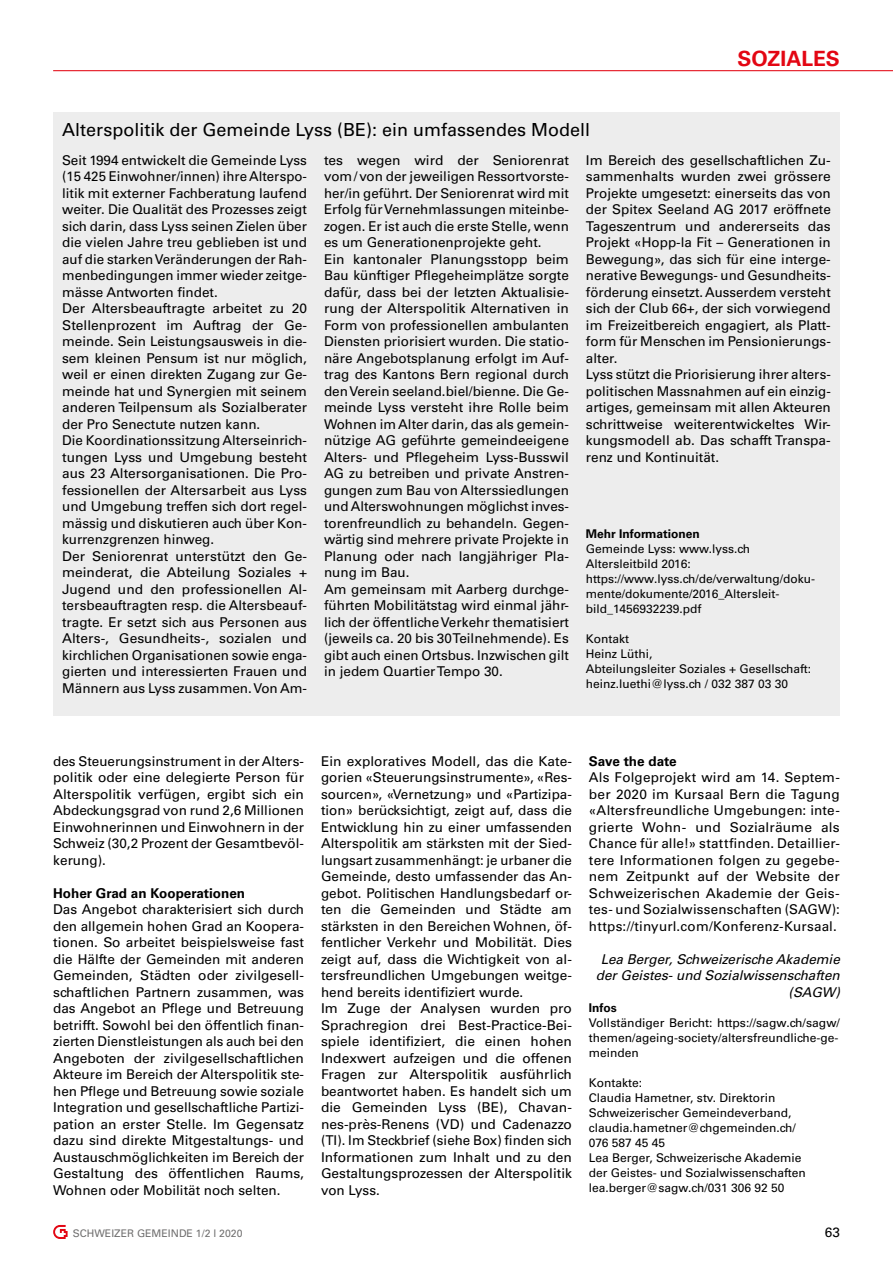
<style>
.page{position:relative;width:893px;height:1263px;background:#fff}
.page>*{position:absolute;margin:0;border:0;box-sizing:border-box;transform-origin:0 0}
.t1{font:700 21px "Univers LT Std";letter-spacing:-.005em;color:#e30613}
.t2{font:18px "Univers LT Std";color:#000}
.t3{font:13.5px/16.5px "Univers LT Std";color:#000}
.t4{font:italic 13.5px/16.5px "Univers LT Std";color:#000;text-align:right}
.t5{font:700 13.5px "Univers LT Std";color:#000}
.t6{font:12px/15px "Univers LT Std";color:#000}
.t7{font:700 12px "Univers LT Std";color:#000}
.t8{font:10.5px "Univers LT Std";color:#706f6f}
</style>
<div class="page">
<hr style="left:53px;top:70px;width:840px;height:1px;background:#e30613">
<svg style="left:53px;top:1225px;width:15px;height:14px"></svg>
<div style="left:53px;top:112px;width:787px;height:604px;background:#ededed"></div>
<h1 class="t1" style="left:738px;top:46px;width:104px">SOZIALES</h1>
<h2 class="t2" style="left:62px;top:119px;width:530px">Alterspolitik der Gemeinde Lyss (BE): ein umfassendes Modell</h2>
<p class="t3" style="left:62px;top:152px;width:246px">Seit 1994 entwickelt die Gemeinde Lyss (15 425 Einwohner/innen) ihre Alterspo&shy;litik mit externer Fachberatung laufend weiter. Die Qualität des Prozesses zeigt sich darin, dass Lyss seinen Zielen über die vielen Jahre treu geblieben ist und auf die starken Veränderungen der Rah&shy;menbedingungen immer wieder zeitge&shy;mässe Antworten findet.<br>Der Altersbeauftragte arbeitet zu 20<br>Stellenprozent im Auftrag der Ge&shy;meinde. Sein Leistungsausweis in die&shy;sem kleinen Pensum ist nur möglich, weil er einen direkten Zugang zur Ge&shy;meinde hat und Synergien mit seinem anderen Teilpensum als Sozialberater der Pro Senectute nutzen kann.<br>Die Koordinationssitzung Alterseinrich&shy;tungen Lyss und Umgebung besteht aus 23 Altersorganisationen. Die Pro&shy;fessionellen der Altersarbeit aus Lyss und Umgebung treffen sich dort regel&shy;mässig und diskutieren auch über Kon&shy;kurrenzgrenzen hinweg.<br>Der Seniorenrat unterstützt den Ge&shy;meinderat, die Abteilung Soziales + Jugend und den professionellen Al&shy;tersbeauftragten resp. die Altersbeauf&shy;tragte. Er setzt sich aus Personen aus Alters-, Gesundheits-, sozialen und kirchlichen Organisationen sowie enga&shy;gierten und interessierten Frauen und Männern aus Lyss zusammen. Von Am-</p>
<p class="t3" style="left:324px;top:152px;width:246px">tes wegen wird der Seniorenrat vom/von der jeweiligen Ressortvorste&shy;her/in geführt. Der Seniorenrat wird mit Erfolg für Vernehmlassungen miteinbe&shy;zogen. Er ist auch die erste Stelle, wenn es um Generationenprojekte geht.<br>Ein kantonaler Planungsstopp beim Bau künftiger Pflegeheimplätze sorgte dafür, dass bei der letzten Aktualisie&shy;rung der Alterspolitik Alternativen in Form von professionellen ambulanten Diensten priorisiert wurden. Die statio&shy;näre Angebotsplanung erfolgt im Auf&shy;trag des Kantons Bern regional durch den Verein seeland.biel/bienne. Die Ge&shy;meinde Lyss versteht ihre Rolle beim Wohnen im Alter darin, das als gemein&shy;nützige AG geführte gemeindeeigene Alters- und Pflegeheim Lyss-Busswil AG zu betreiben und private Anstren&shy;gungen zum Bau von Alterssiedlungen und Alterswohnungen möglichst inves&shy;torenfreundlich zu behandeln. Gegen&shy;wärtig sind mehrere private Projekte in Planung oder nach langjähriger Pla&shy;nung im Bau.<br>Am gemeinsam mit Aarberg durchge&shy;führten Mobilitätstag wird einmal jähr&shy;lich der öffentliche Verkehr thematisiert (jeweils ca. 20 bis 30 Teilnehmende). Es gibt auch einen Ortsbus. Inzwischen gilt in jedem Quartier Tempo 30.</p>
<p class="t3" style="left:586px;top:152px;width:246px">Im Bereich des gesellschaftlichen Zu&shy;sammenhalts wurden zwei grössere Projekte umgesetzt: einerseits das von der Spitex Seeland AG 2017 eröffnete Tageszentrum und andererseits das Projekt «Hopp-la Fit – Generationen in Bewegung», das sich für eine interge&shy;nerative Bewegungs- und Gesundheits&shy;förderung einsetzt. Ausserdem versteht sich der Club 66+, der sich vorwiegend im Freizeitbereich engagiert, als Platt&shy;form für Menschen im Pensionierungs&shy;alter.<br>Lyss stützt die Priorisierung ihrer alters&shy;politischen Massnahmen auf ein einzig&shy;artiges, gemeinsam mit allen Akteuren schrittweise weiterentwickeltes Wir&shy;kungsmodell ab. Das schafft Transpa&shy;renz und Kontinuität.</p>
<p class="t7" style="left:586px;top:527px;width:115px">Mehr Informationen</p>
<p class="t6" style="left:586px;top:542px;width:231px">Gemeinde Lyss: www.lyss.ch<br>Altersleitbild 2016: https://www.lyss.ch/de/verwaltung/doku&shy;mente/dokumente/2016_Altersleit&shy;bild_1456932239.pdf</p>
<p class="t6" style="left:586px;top:632px;width:227px">Kontakt<br>Heinz Lüthi,<br>Abteilungsleiter Soziales + Gesellschaft: heinz.luethi@lyss.ch / 032 387 03 30</p>
<p class="t3" style="left:53px;top:753px;width:252px;text-align:justify">des Steuerungsinstrument in der Alters&shy;politik oder eine delegierte Person für Alterspolitik verfügen, ergibt sich ein Abdeckungsgrad von rund 2,6 Millionen Einwohnerinnen und Einwohnern in der Schweiz (30,2 Prozent der Gesamtbevöl&shy;kerung).</p>
<p class="t5" style="left:53px;top:885px;width:194px">Hoher Grad an Kooperationen</p>
<p class="t3" style="left:53px;top:901px;width:252px;text-align:justify">Das Angebot charakterisiert sich durch den allgemein hohen Grad an Koopera&shy;tionen. So arbeitet beispielsweise fast die Hälfte der Gemeinden mit anderen Gemeinden, Städten oder zivilgesell&shy;schaftlichen Partnern zusammen, was das Angebot an Pflege und Betreuung betrifft. Sowohl bei den öffentlich finan&shy;zierten Dienstleistungen als auch bei den Angeboten der zivilgesellschaftlichen Akteure im Bereich der Alterspolitik ste&shy;hen Pflege und Betreuung sowie soziale Integration und gesellschaftliche Partizi&shy;pation an erster Stelle. Im Gegensatz dazu sind direkte Mitgestaltungs- und Austauschmöglichkeiten im Bereich der Gestaltung des öffentlichen Raums, Wohnen oder Mobilität noch selten.</p>
<p class="t3" style="left:321px;top:753px;width:252px">Ein exploratives Modell, das die Kate&shy;gorien «Steuerungsinstrumente», «Res&shy;sourcen», «Vernetzung» und «Partizipa&shy;tion» berücksichtigt, zeigt auf, dass die Entwicklung hin zu einer umfassenden Alterspolitik am stärksten mit der Sied&shy;lungsart zusammenhängt: je urbaner die Gemeinde, desto umfassender das An&shy;gebot. Politischen Handlungsbedarf or&shy;ten die Gemeinden und Städte am stärksten in den Bereichen Wohnen, öf&shy;fentlicher Verkehr und Mobilität. Dies zeigt auf, dass die Wichtigkeit von al&shy;tersfreundlichen Umgebungen weitge&shy;hend bereits identifiziert wurde.<br>Im Zuge der Analysen wurden pro Sprachregion drei Best-Practice-Bei&shy;spiele identifiziert, die einen hohen Indexwert aufzeigen und die offenen Fragen zur Alterspolitik ausführlich beantwortet haben. Es handelt sich um die Gemeinden Lyss (BE), Chavan&shy;nes-près-Renens (VD) und Cadenazzo (TI). Im Steckbrief (siehe Box) finden sich Informationen zum Inhalt und zu den Gestaltungsprozessen der Alterspolitik von Lyss.</p>
<p class="t5" style="left:589px;top:753px;width:89px">Save the date</p>
<p class="t3" style="left:589px;top:769px;width:252px;text-align:justify">Als Folgeprojekt wird am 14. Septem&shy;ber 2020 im Kursaal Bern die Tagung «Altersfreundliche Umgebungen: inte&shy;grierte Wohn- und Sozialräume als Chance für alle!» stattfinden. Detaillier&shy;tere Informationen folgen zu gegebe&shy;nem Zeitpunkt auf der Website der Schweizerischen Akademie der Geis&shy;tes- und Sozialwissenschaften (SAGW): https://tinyurl.com/Konferenz-Kursaal.</p>
<p class="t4" style="left:596px;top:951px;width:245px">Lea Berger, Schweizerische Akademie der Geistes- und Sozialwissenschaften (SAGW)</p>
<p class="t7" style="left:589px;top:1000px;width:29px">Infos</p>
<p class="t6" style="left:589px;top:1015px;width:252px;text-align:justify">Vollständiger Bericht: https://sagw.ch/sagw/ themen/ageing-society/altersfreundliche-ge&shy;meinden</p>
<p class="t6" style="left:589px;top:1075px;width:218px">Kontakte:<br>Claudia Hametner, stv. Direktorin<br>Schweizerischer Gemeindeverband, claudia.hametner@chgemeinden.ch/<br>076 587 45 45<br>Lea Berger, Schweizerische Akademie der Geistes- und Sozialwissenschaften lea.berger@sagw.ch/031 306 92 50</p>
<p class="t8" style="left:73px;top:1227px;width:171px">SCHWEIZER GEMEINDE 1/2 l 2020</p>
<p class="t3" style="left:825px;top:1224px;width:17px">63</p>
</div>
